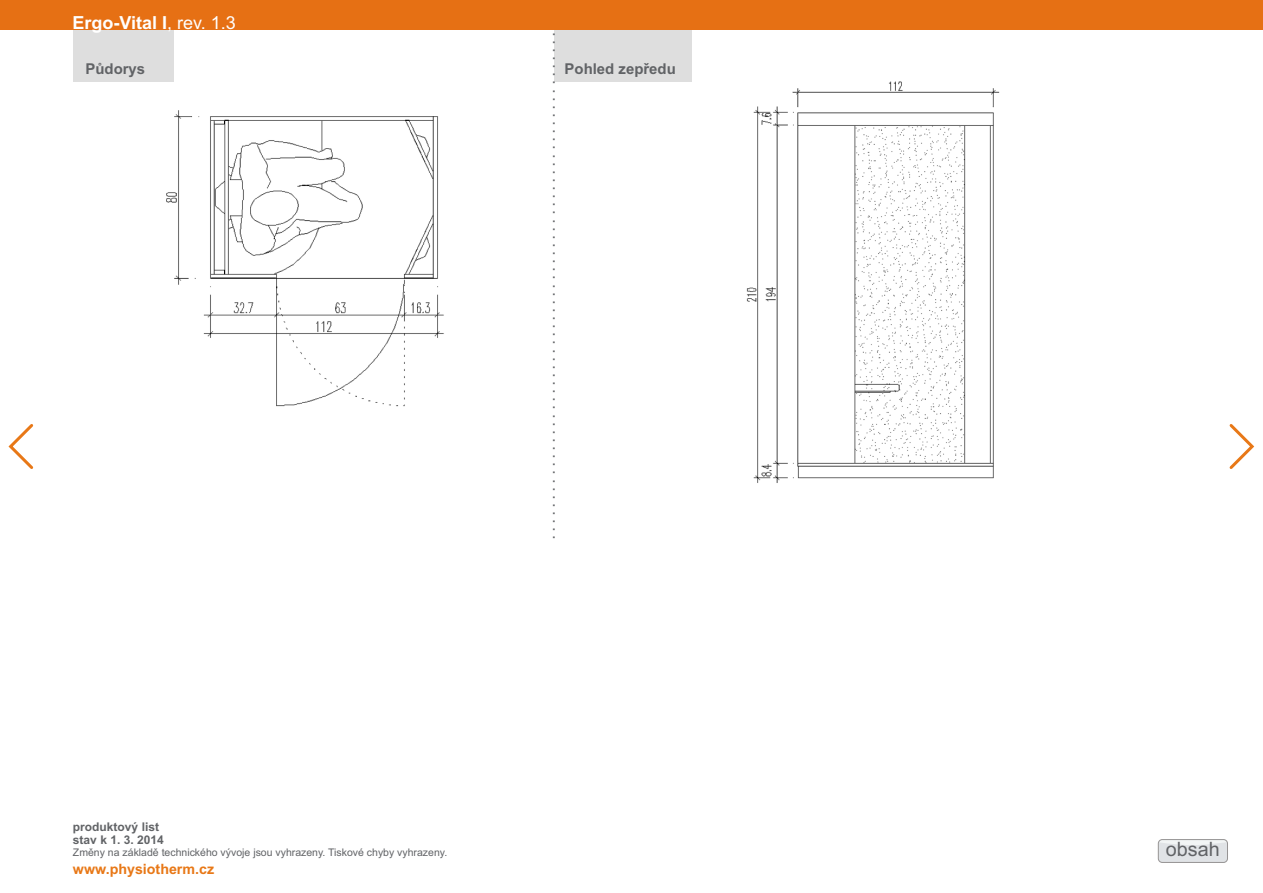
<style>
.page{position:relative;width:1263px;height:893px;background:#fff}
.page>*{position:absolute;margin:0;border:0;box-sizing:border-box;transform-origin:0 0}
.t1{font:19.8px "Arial";color:#616366}
.t2{font:700 18px "Arial";color:#fff}
.t3{font:700 15px "Arial";color:#616366}
.t4{font:700 14.25px "Arial";color:#e87817}
.t5{font:700 12px/13.4px "Arial";color:#616366}
.t6{font:10.5px "Arial";color:#616366}
.s1{font-weight:400}
</style>
<div class="page">
<img style="left:746px;top:81px;width:254px;height:402px">
<img style="left:166px;top:110px;width:278px;height:297px">
<div style="left:554px;top:29px;width:137px;height:53px;background:#dedede"></div>
<div style="left:73px;top:29px;width:101px;height:53px;background:#dedede"></div>
<div style="left:0;top:0;width:1263px;height:29px;background:#e67014"></div>
<svg style="left:8px;top:424px;width:26px;height:45px"></svg>
<svg style="left:1229px;top:424px;width:26px;height:45px"></svg>
<div style="left:1158px;top:839px;width:69px;height:23px;background:#e0e3e6;border-radius:4px"></div>
<svg style="left:1160px;top:841px;width:66px;height:4px"></svg>
<div style="left:1158px;top:839px;width:70px;height:24px;border:1px solid #969494;border-radius:4px"></div>
<h2 class="t2" style="left:72px;top:16px;width:165px">Ergo-Vital I<span class="s1">, rev. 1.3</span></h2>
<p class="t5" style="left:545px;top:539px;width:509px;rotate:-90deg">...............................................................</p>
<p class="t3" style="left:85px;top:63px;width:61px">Půdorys</p>
<p class="t3" style="left:565px;top:63px;width:113px">Pohled zepředu</p>
<p class="t5" style="left:73px;top:821px;width:92px">produktový list stav k 1. 3. 2014</p>
<p class="t6" style="left:73px;top:848px;width:376px">Změny na základě technického vývoje jsou vyhrazeny. Tiskové chyby vyhrazeny.</p>
<p class="t4" style="left:73px;top:864px;width:143px">www.physiotherm.cz</p>
<h1 class="t1" style="left:1166px;top:842px;width:55px">obsah</h1>
</div>
